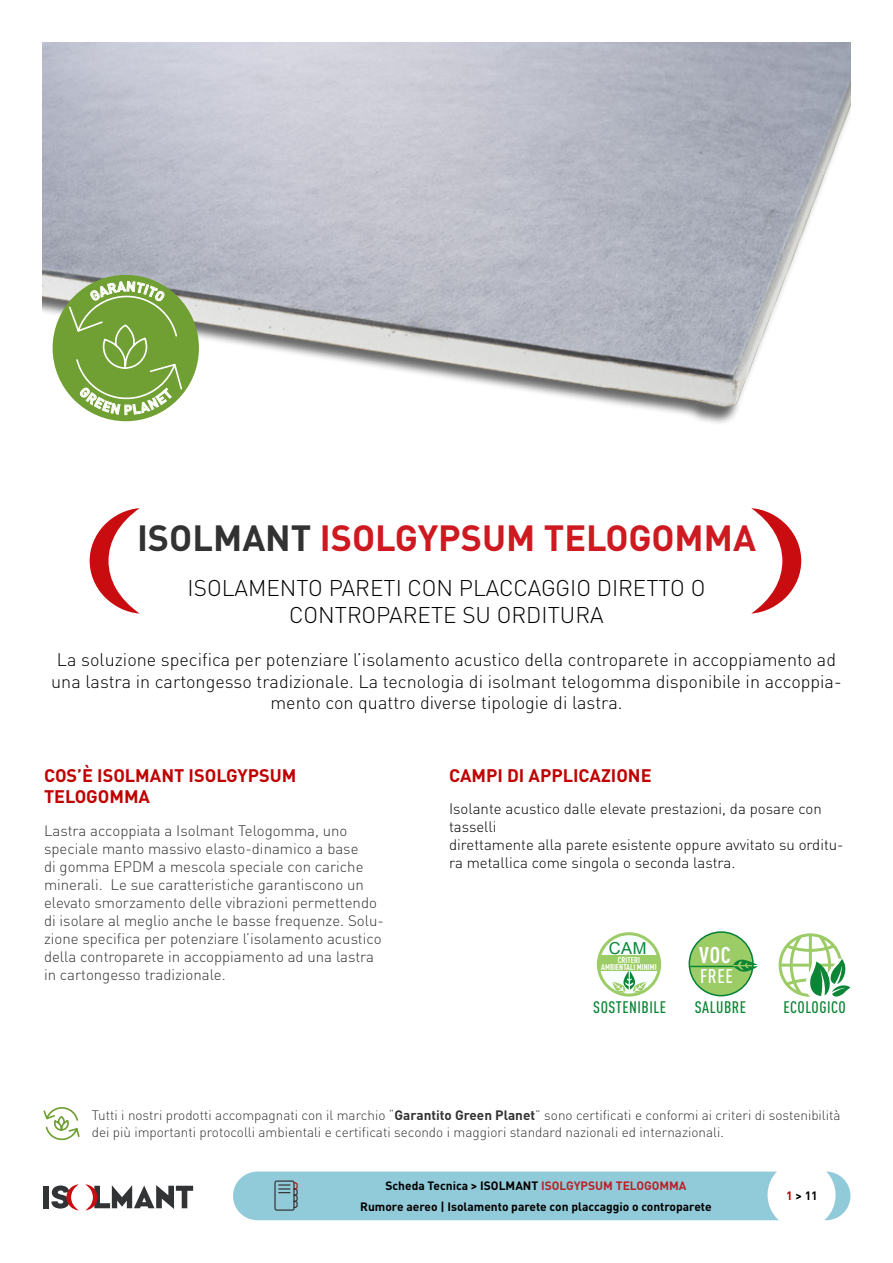
<style>
.page{position:relative;width:893px;height:1263px;background:#fff}
.page>*{position:absolute;margin:0;border:0;box-sizing:border-box;transform-origin:0 0}
.t1{font:700 36px "DIN Pro";color:#cd191f}
.t2{font:300 22.5px/27px "DIN Pro";color:#000;text-align:center}
.t3{font:700 22.5px "DIN Cond";color:#fff}
.t4{font:500 19.5px "DIN Cond";color:#fff}
.t5{font:300 18px/21.6px "DIN Pro";color:#000;text-align:center}
.t6{font:700 18px/21.6px "DIN Pro";color:#c00000}
.t7{font:500 16.5px "DIN Cond";letter-spacing:.03em;color:#0c8535}
.t8{font:16.5px "Arial";color:#0c8536}
.t9{font:300 15px/18px "DIN Pro";color:#323232}
.t10{font:300 15px/18px "DIN Pro";color:#000}
.t11{font:300 13.5px/16.2px "DIN Pro";color:#333}
.t12{font:700 12px "DIN Pro";color:#000}
.t13{font:700 8.4px/7.2px "DIN Cond";color:#fff;text-align:center}
.s1{color:#323232}
.s2{font-weight:700}
.s3{color:#ba2229}
.s4{color:#c00000}
</style>
<div class="page">
<div style="left:233px;top:1171px;width:617px;height:49px;background:#91cad8;border-radius:24px"></div>
<div style="left:43px;top:1186px;width:6px;height:22px;background:#323335"></div>
<svg style="left:85px;top:1184px;width:108px;height:26px"></svg>
<svg style="left:51px;top:1184px;width:28px;height:26px"></svg>
<svg style="left:274px;top:1180px;width:24px;height:31px"></svg>
<div style="left:767px;top:1161px;width:69px;height:68px;background:#fff;border-radius:50%"></div>
<svg style="left:90px;top:508px;width:50px;height:105px"></svg>
<svg style="left:751px;top:508px;width:50px;height:105px"></svg>
<svg style="left:779px;top:933px;width:71px;height:64px"></svg>
<div style="left:689px;top:932px;width:64px;height:64px;background:#9ccc66;border-radius:50%"></div>
<div style="left:689px;top:931px;width:65px;height:65px;border:2px solid #028036;border-radius:50%"></div>
<hr style="left:689px;top:966px;width:45px;height:1px;background:#0c8536">
<svg style="left:733px;top:960px;width:25px;height:12px"></svg>
<svg style="left:598px;top:934px;width:62px;height:61px"></svg>
<div style="left:597px;top:932px;width:64px;height:64px;border:3px solid #9ccc66;border-radius:50%"></div>
<div style="left:599px;top:956px;width:60px;height:15px;background:#9ccc66"></div>
<svg style="left:612px;top:971px;width:34px;height:22px"></svg>
<img style="left:43px;top:43px;width:807px;height:380px">
<div style="left:53px;top:275px;width:146px;height:146px;background:#709f33;border-radius:50%"></div>
<svg style="left:43px;top:1107px;width:37px;height:34px"></svg>
<svg style="left:68px;top:225px;width:115px;height:190px"></svg>
<h1 class="t1" style="left:137px;top:508px;width:620px"><span class="s1">ISOLMANT</span> ISOLGYPSUM TELOGOMMA</h1>
<h2 class="t2" style="left:188px;top:573px;width:519px">ISOLAMENTO PARETI CON PLACCAGGIO DIRETTO O<br>CONTROPARETE SU ORDITURA</h2>
<p class="t5" style="left:51px;top:647px;width:792px">La soluzione specifica per potenziare l’isolamento acustico della controparete in accoppiamento ad una lastra in cartongesso tradizionale. La tecnologia di isolmant telogomma disponibile in accoppia&shy;mento con quattro diverse tipologie di lastra.</p>
<p class="t6" style="left:44px;top:762px;width:254px">COS’È ISOLMANT ISOLGYPSUM<br>TELOGOMMA</p>
<p class="t9" style="left:44px;top:820px;width:341px">Lastra accoppiata a Isolmant Telogomma, uno speciale manto massivo elasto-dinamico a base<br>di gomma EPDM a mescola speciale con cariche minerali. Le sue caratteristiche garantiscono un elevato smorzamento delle vibrazioni permettendo di isolare al meglio anche le basse frequenze. Solu&shy;zione specifica per potenziare l’isolamento acustico della controparete in accoppiamento ad una lastra in cartongesso tradizionale.</p>
<p class="t6" style="left:449px;top:762px;width:204px">CAMPI DI APPLICAZIONE</p>
<p class="t10" style="left:449px;top:798px;width:396px">Isolante acustico dalle elevate prestazioni, da posare con tasselli<br>direttamente alla parete esistente oppure avvitato su orditu&shy;ra metallica come singola o seconda lastra.</p>
<p class="t8" style="left:609px;top:938px;width:39px">CAM</p>
<p class="t13" style="left:601px;top:956px;width:57px">CRITERI<br>AMBIENTALI MINIMI</p>
<p class="t7" style="left:593px;top:997px;width:74px">SOSTENIBILE</p>
<h2 class="t3" style="left:699px;top:941px;width:33px">VOC</h2>
<h3 class="t4" style="left:700px;top:964px;width:34px">FREE</h3>
<p class="t7" style="left:695px;top:997px;width:53px">SALUBRE</p>
<p class="t7" style="left:783px;top:997px;width:64px">ECOLOGICO</p>
<p class="t11" style="left:92px;top:1106px;width:750px">Tutti i nostri prodotti accompagnati con il marchio “<span class="s2">Garantito Green Planet</span>” sono certificati e conformi ai criteri di sostenibilità dei più importanti protocolli ambientali e certificati secondo i maggiori standard nazionali ed internazionali.</p>
<p class="t12" style="left:385px;top:1176px;width:303px">Scheda Tecnica &gt; ISOLMANT <span class="s3">ISOLGYPSUM TELOGOMMA</span></p>
<p class="t12" style="left:360px;top:1196px;width:353px">Rumore aereo | Isolamento parete con placcaggio o controparete</p>
<p class="t12" style="left:786px;top:1186px;width:33px"><span class="s4">1</span> &gt; 11</p>
</div>
